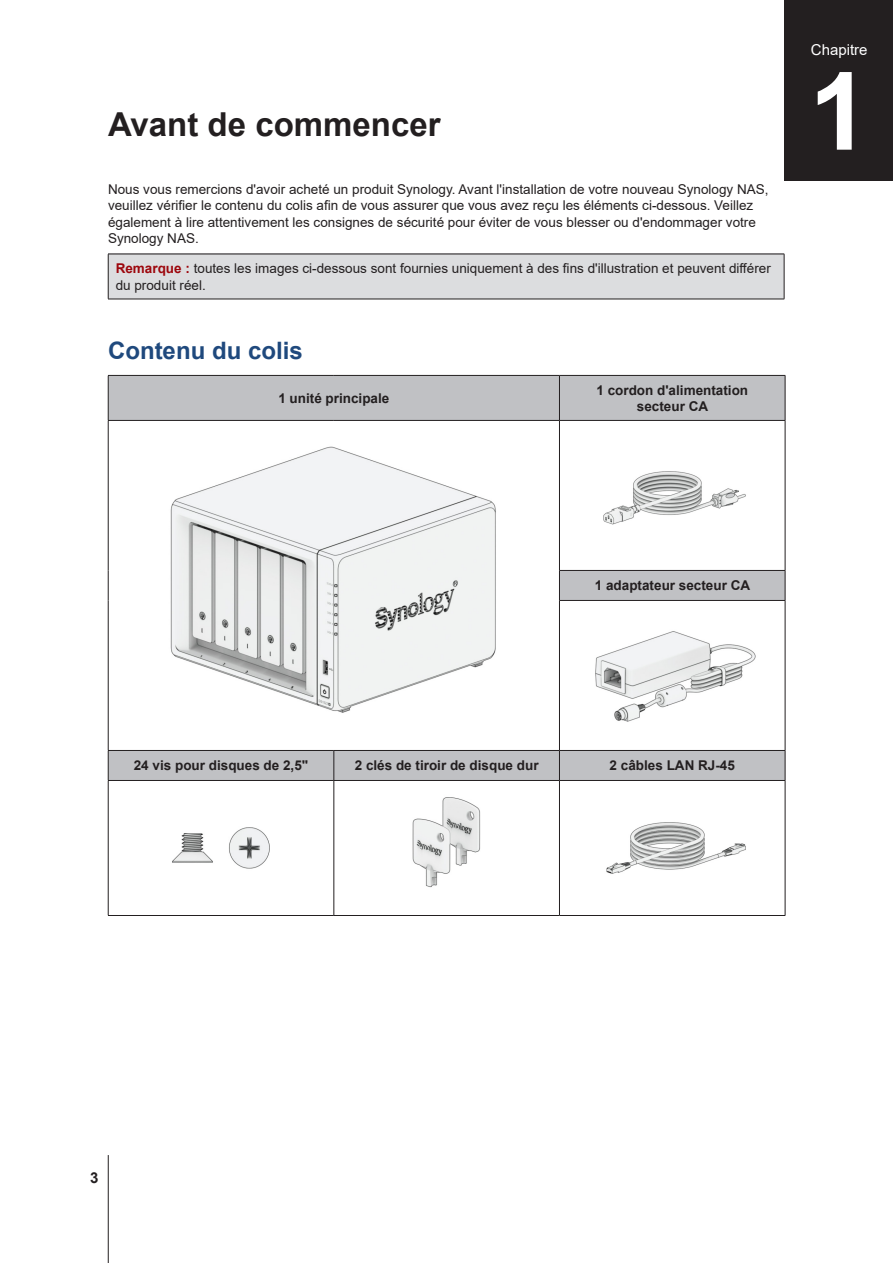
<style>
.page{position:relative;width:893px;height:1263px;background:#fff}
.page>*{position:absolute;margin:0;border:0;box-sizing:border-box;transform-origin:0 0}
.ChapterNum{font:700 108px "Arial";color:#fff}
.H1-ChapterTitle{font:700 33px "Arial";color:#231f20}
.H3-sidebar{font:700 24px "Arial";color:#1f497d}
.Chapter-center{font:15px "Arial";color:#fff}
.t1{font:700 15px "Arial";color:#231f20}
.Body-sidebar{font:13.5px/16.5px "Arial";color:#231f20}
.XHeadCenter{font:700 13.5px/16.5px "Arial";color:#231f20;text-align:center}
.Warning-sidebar{font:13.5px/16.5px "Arial";color:#231f20}
.s1{font-weight:700;color:#9d070d}
</style>
<div class="page">
<hr style="left:108px;top:1155px;width:1px;height:108px;background:#231f20">
<div style="left:108px;top:254px;width:676px;height:45px;background:#dcdddf"></div>
<hr style="left:108px;top:254px;width:676px;height:1px;background:#231f20">
<hr style="left:108px;top:254px;width:1px;height:45px;background:#231f20">
<hr style="left:784px;top:254px;width:1px;height:45px;background:#231f20">
<hr style="left:108px;top:299px;width:676px;height:1px;background:#231f20">
<svg style="left:109px;top:376px;width:676px;height:404px"></svg>
<hr style="left:108px;top:375px;width:226px;height:1px;background:#231f20">
<hr style="left:108px;top:376px;width:1px;height:44px;background:#231f20">
<hr style="left:334px;top:375px;width:225px;height:1px;background:#231f20">
<hr style="left:559px;top:375px;width:226px;height:1px;background:#231f20">
<hr style="left:559px;top:376px;width:1px;height:44px;background:#231f20">
<hr style="left:785px;top:376px;width:1px;height:44px;background:#231f20">
<hr style="left:108px;top:420px;width:226px;height:1px;background:#231f20">
<hr style="left:108px;top:421px;width:1px;height:149px;background:#231f20">
<hr style="left:334px;top:420px;width:225px;height:1px;background:#231f20">
<hr style="left:559px;top:420px;width:226px;height:1px;background:#231f20">
<hr style="left:559px;top:421px;width:1px;height:149px;background:#231f20">
<hr style="left:785px;top:421px;width:1px;height:149px;background:#231f20">
<hr style="left:108px;top:570px;width:1px;height:30px;background:#231f20">
<hr style="left:559px;top:570px;width:226px;height:1px;background:#231f20">
<svg style="left:559px;top:571px;width:1px;height:29px"></svg>
<svg style="left:785px;top:571px;width:1px;height:29px"></svg>
<hr style="left:108px;top:600px;width:1px;height:150px;background:#231f20">
<hr style="left:559px;top:600px;width:226px;height:1px;background:#231f20">
<hr style="left:559px;top:601px;width:1px;height:149px;background:#231f20">
<hr style="left:785px;top:601px;width:1px;height:149px;background:#231f20">
<hr style="left:108px;top:750px;width:226px;height:1px;background:#231f20">
<svg style="left:108px;top:751px;width:1px;height:29px"></svg>
<hr style="left:334px;top:750px;width:225px;height:1px;background:#231f20">
<svg style="left:334px;top:751px;width:1px;height:29px"></svg>
<hr style="left:559px;top:750px;width:226px;height:1px;background:#231f20">
<svg style="left:559px;top:751px;width:1px;height:29px"></svg>
<svg style="left:785px;top:751px;width:1px;height:29px"></svg>
<hr style="left:108px;top:780px;width:226px;height:1px;background:#231f20">
<hr style="left:108px;top:781px;width:1px;height:134px;background:#231f20">
<hr style="left:334px;top:780px;width:225px;height:1px;background:#231f20">
<hr style="left:334px;top:781px;width:1px;height:134px;background:#231f20">
<hr style="left:559px;top:780px;width:226px;height:1px;background:#231f20">
<hr style="left:559px;top:781px;width:1px;height:134px;background:#231f20">
<hr style="left:785px;top:781px;width:1px;height:134px;background:#231f20">
<hr style="left:108px;top:915px;width:226px;height:1px;background:#231f20">
<hr style="left:334px;top:915px;width:225px;height:1px;background:#231f20">
<hr style="left:559px;top:915px;width:226px;height:1px;background:#231f20">
<img style="left:133px;top:435px;width:402px;height:293px">
<img style="left:596px;top:443px;width:155px;height:102px">
<img style="left:583px;top:617px;width:179px;height:119px">
<img style="left:172px;top:827px;width:98px;height:42px">
<img style="left:412px;top:797px;width:69px;height:91px">
<img style="left:606px;top:822px;width:140px;height:52px">
<div style="left:785px;top:0;width:108px;height:180px;background:#231f20"></div>
<p class="H1-ChapterTitle" style="left:108px;top:101px;width:334px">Avant de commencer</p>
<p class="Body-sidebar" style="left:108px;top:180px;width:662px">Nous vous remercions d'avoir acheté un produit Synology. Avant l'installation de votre nouveau Synology NAS, veuillez vérifier le contenu du colis afin de vous assurer que vous avez reçu les éléments ci-dessous. Veillez également à lire attentivement les consignes de sécurité pour éviter de vous blesser ou d'endommager votre Synology NAS.</p>
<p class="Warning-sidebar" style="left:116px;top:260px;width:657px"><span class="s1">Remarque :</span> toutes les images ci-dessous sont fournies uniquement à des fins d'illustration et peuvent différer du produit réel.</p>
<p class="H3-sidebar" style="left:108px;top:333px;width:196px">Contenu du colis</p>
<p class="XHeadCenter" style="left:278px;top:390px;width:113px">1 unité principale</p>
<p class="XHeadCenter" style="left:596px;top:382px;width:153px">1 cordon d'alimentation secteur CA</p>
<p class="Chapter-center" style="left:811px;top:40px;width:58px">Chapitre</p>
<p class="ChapterNum" style="left:809px;top:36px;width:62px">1</p>
<p class="XHeadCenter" style="left:595px;top:577px;width:157px">1 adaptateur secteur CA</p>
<p class="XHeadCenter" style="left:134px;top:757px;width:176px">24 vis pour disques de 2,5"</p>
<p class="XHeadCenter" style="left:355px;top:757px;width:185px">2 clés de tiroir de disque dur</p>
<p class="XHeadCenter" style="left:610px;top:757px;width:127px">2 câbles LAN RJ-45</p>
<p class="t1" style="left:90px;top:1167px;width:10px">3</p>
</div>
